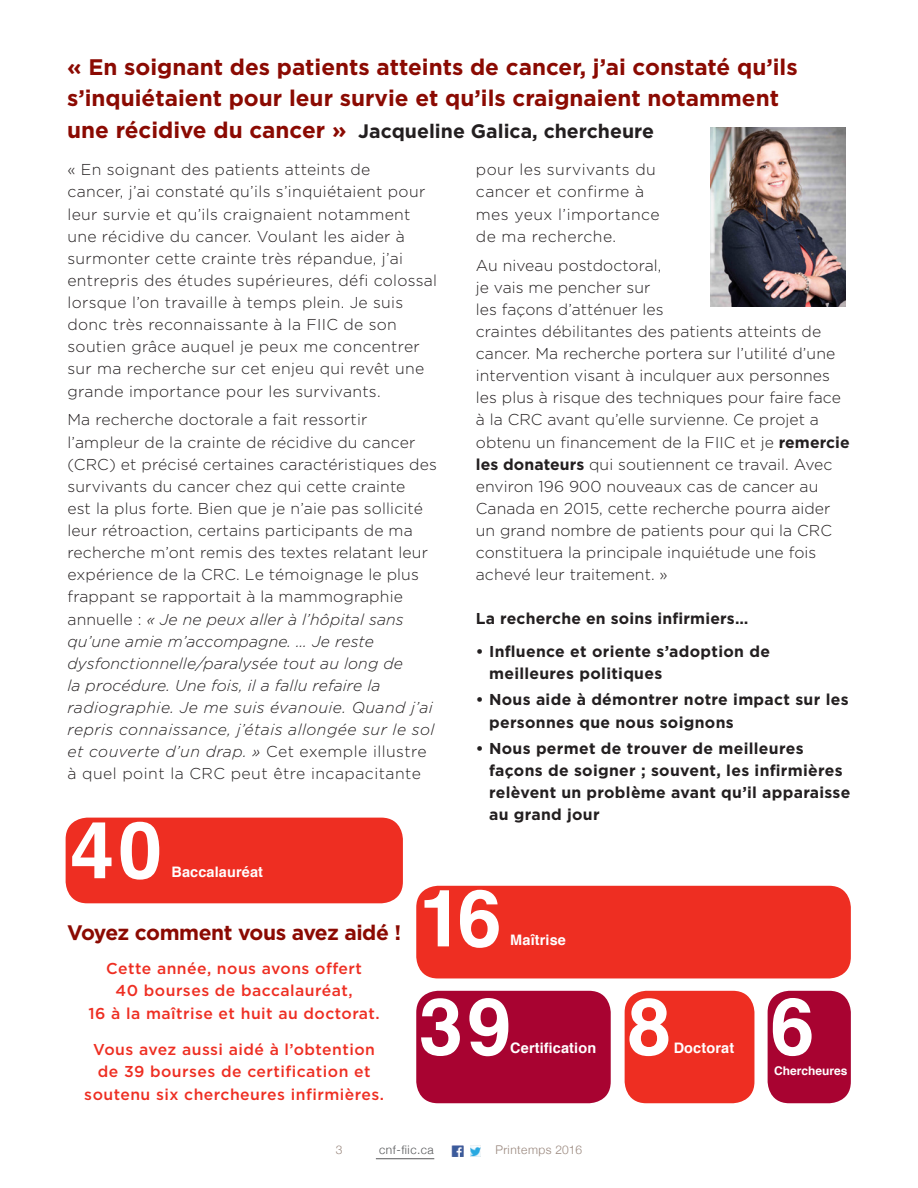
<style>
.page{position:relative;width:918px;height:1188px;background:#fff}
.page>*{position:absolute;margin:0;border:0;box-sizing:border-box;transform-origin:0 0}
.body{font:700 79.2px "Helvetica";color:#fff}
.Main_Head_LARGE{font:700 22.5px/31.5px "Gotham";color:#8b0a02}
.Main_Head_LARGE-2{font:700 21px "Gotham";letter-spacing:-.02em;color:#8b0a02}
.Main_Head_LARGE-3{font:700 19.5px "Gotham";color:#231f20}
.body-2{font:300 15.75px/22.2px "Gotham";letter-spacing:.01em;color:#231f20}
.body-3{font:700 15.75px/22.2px "Gotham";letter-spacing:.02em;color:#231f20}
.grey_black{font:500 15.75px/22.5px "Gotham";letter-spacing:.03em;color:#ee2e22;text-align:center}
.body-4{font:300 15.75px/22.2px "Gotham";letter-spacing:.03em;color:#231f20}
.body-5{font:700 14.4px "Helvetica";letter-spacing:.01em;color:#fff}
.t1{font:300 12px "Helvetica Neue";letter-spacing:.04em;color:#99877d}
.t2{font:300 12px "Helvetica Neue";letter-spacing:.04em;color:#57585a}
.body-6{font:700 12px "Helvetica";color:#fff}
.s1{font-size:22.5px;color:#8b0a02}
.s2{font-style:italic}
.s3{font-weight:700}
</style>
<div class="page">
<hr style="left:376px;top:1158px;width:58px;height:1px;background:#57585a">
<svg style="left:451px;top:1145px;width:12px;height:12px"></svg>
<svg style="left:470px;top:1145px;width:11px;height:12px"></svg>
<div style="left:66px;top:818px;width:337px;height:85px;background:#ee2e22;border-radius:22px"></div>
<div style="left:416px;top:886px;width:435px;height:92px;background:#ee2e22;border-radius:22px"></div>
<div style="left:416px;top:991px;width:195px;height:112px;background:#a80331;border-radius:22px"></div>
<div style="left:625px;top:991px;width:129px;height:112px;background:#ee2e22;border-radius:22px"></div>
<div style="left:768px;top:991px;width:83px;height:112px;background:#a80331;border-radius:22px"></div>
<img style="left:710px;top:127px;width:136px;height:179px">
<p class="Main_Head_LARGE" style="left:67px;top:51px;width:732px">« En soignant des patients atteints de cancer, j’ai constaté qu’ils s’inquiétaient pour leur survie et qu’ils craignaient notamment</p>
<p class="Main_Head_LARGE-3" style="left:67px;top:118px;width:588px"><span class="s1">une récidive du cancer »</span> Jacqueline Galica, chercheure</p>
<p class="body-2" style="left:67px;top:158px;width:371px">« En soignant des patients atteints de<br>cancer, j’ai constaté qu’ils s’inquiétaient pour leur survie et qu’ils craignaient notamment une récidive du cancer. Voulant les aider à surmonter cette crainte très répandue, j’ai entrepris des études supérieures, défi colossal lorsque l’on travaille à temps plein. Je suis donc très reconnaissante à la FIIC de son soutien grâce auquel je peux me concentrer sur ma recherche sur cet enjeu qui revêt une grande importance pour les survivants.</p>
<p class="body-2" style="left:67px;top:408px;width:371px">Ma recherche doctorale a fait ressortir l’ampleur de la crainte de récidive du cancer (CRC) et précisé certaines caractéristiques des survivants du cancer chez qui cette crainte<br>est la plus forte. Bien que je n’aie pas sollicité leur rétroaction, certains participants de ma recherche m’ont remis des textes relatant leur expérience de la CRC. Le témoignage le plus frappant se rapportait à la mammographie annuelle : <span class="s2">« Je ne peux aller à l’hôpital sans qu’une amie m’accompagne. … Je reste dysfonctionnelle/paralysée tout au long de<br>la procédure. Une fois, il a fallu refaire la radiographie. Je me suis évanouie. Quand j’ai repris connaissance, j’étais allongée sur le sol et couverte d’un drap. »</span> Cet exemple illustre à quel point la CRC peut être incapacitante</p>
<p class="body" style="left:70px;top:786px;width:94px">40</p>
<p class="body-5" style="left:171px;top:860px;width:93px">Baccalauréat</p>
<p class="body-4" style="left:476px;top:158px;width:185px">pour les survivants du cancer et confirme à mes yeux l’importance de ma recherche.</p>
<p class="body-2" style="left:476px;top:254px;width:375px">Au niveau postdoctoral,<br>je vais me pencher sur<br>les façons d’atténuer les<br>craintes débilitantes des patients atteints de cancer. Ma recherche portera sur l’utilité d’une intervention visant à inculquer aux personnes les plus à risque des techniques pour faire face à la CRC avant qu’elle survienne. Ce projet a obtenu un financement de la FIIC et je <span class="s3">remercie les donateurs</span> qui soutiennent ce travail. Avec environ 196 900 nouveaux cas de cancer au Canada en 2015, cette recherche pourra aider un grand nombre de patients pour qui la CRC constituera la principale inquiétude une fois achevé leur traitement. »</p>
<p class="body-3" style="left:476px;top:608px;width:274px">La recherche en soins infirmiers…</p>
<p class="body-3" style="left:489px;top:640px;width:282px;text-indent:-13px">• Influence et oriente s’adoption de meilleures politiques</p>
<p class="body-3" style="left:489px;top:689px;width:361px;text-indent:-13px">• Nous aide à démontrer notre impact sur les personnes que nous soignons</p>
<p class="body-3" style="left:489px;top:737px;width:363px;text-indent:-13px">• Nous permet de trouver de meilleures façons de soigner ; souvent, les infirmières relèvent un problème avant qu’il apparaisse au grand jour</p>
<p class="Main_Head_LARGE-2" style="left:67px;top:919px;width:335px">Voyez comment vous avez aidé !</p>
<p class="grey_black" style="left:89px;top:957px;width:293px">Cette année, nous avons offert<br>40 bourses de baccalauréat,<br>16 à la maîtrise et huit au doctorat.</p>
<p class="grey_black" style="left:84px;top:1038px;width:301px">Vous avez aussi aidé à l’obtention de 39 bourses de certification et soutenu six chercheures infirmières.</p>
<p class="body" style="left:419px;top:855px;width:84px">16</p>
<p class="body-5" style="left:510px;top:928px;width:57px">Maîtrise</p>
<p class="body" style="left:419px;top:963px;width:94px">39</p>
<p class="body" style="left:627px;top:963px;width:46px">8</p>
<p class="body" style="left:770px;top:963px;width:46px">6</p>
<p class="body-5" style="left:510px;top:1036px;width:88px">Certification</p>
<p class="body-5" style="left:674px;top:1036px;width:62px">Doctorat</p>
<p class="body-6" style="left:774px;top:1061px;width:75px">Chercheures</p>
<p class="t1" style="left:336px;top:1140px;width:8px">3</p>
<p class="t2" style="left:379px;top:1140px;width:56px">cnf-fiic.ca</p>
<p class="t1" style="left:495px;top:1140px;width:88px">Printemps 2016</p>
</div>
